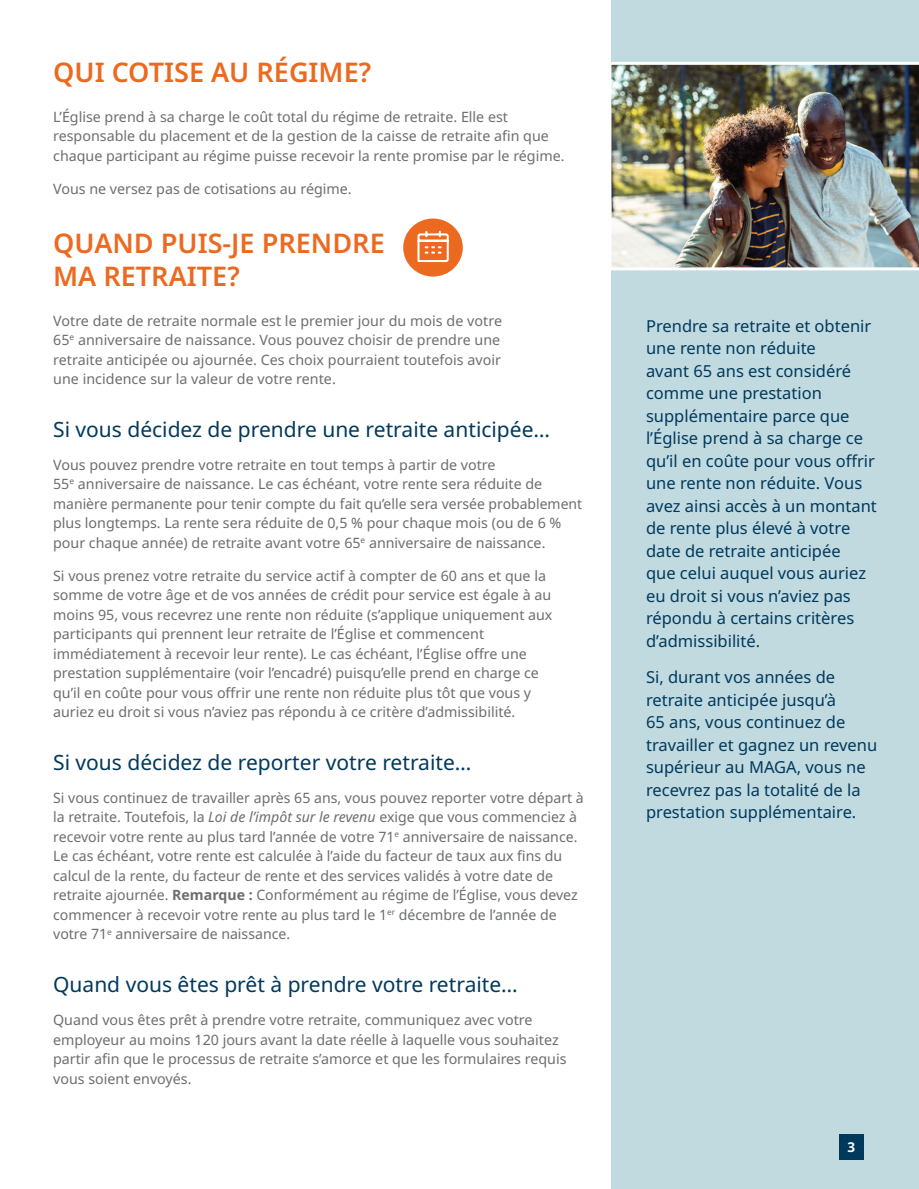
<style>
.page{position:relative;width:919px;height:1189px;background:#fff}
.page>*{position:absolute;margin:0;border:0;box-sizing:border-box;transform-origin:0 0}
.t1{font:600 27px/32.4px "Noto Sans";color:#ec6a20}
.t2{font:21px "Noto Sans";color:#00395c}
.t3{font:16.5px/22.5px "Noto Sans";color:#00395c}
.t4{font:14.25px/19.5px "Noto Sans";color:#6c6d70}
.t5{font:700 13.5px "Noto Sans";color:#fff}
.s1{font-style:italic}
.s2{font-weight:700}
</style>
<div class="page">
<div style="left:611px;top:0;width:308px;height:1188px;background:#c0dae0"></div>
<div style="left:839px;top:1133px;width:24px;height:26px;background:#00395c"></div>
<div style="left:403px;top:218px;width:60px;height:58px;background:#ec6a20;border-radius:50%"></div>
<svg style="left:417px;top:230px;width:32px;height:33px"></svg>
<img style="left:611px;top:62px;width:308px;height:208px">
<h1 class="t1" style="left:53px;top:57px;width:319px">QUI COTISE AU RÉGIME?</h1>
<p class="t4" style="left:53px;top:107px;width:513px">L’Église prend à sa charge le coût total du régime de retraite. Elle est responsable du placement et de la gestion de la caisse de retraite afin que chaque participant au régime puisse recevoir la rente promise par le régime.</p>
<p class="t4" style="left:53px;top:179px;width:300px">Vous ne versez pas de cotisations au régime.</p>
<h1 class="t1" style="left:53px;top:228px;width:333px">QUAND PUIS-JE PRENDRE<br>MA RETRAITE?</h1>
<p class="t4" style="left:53px;top:311px;width:450px">Votre date de retraite normale est le premier jour du mois de votre 65<sup>e</sup> anniversaire de naissance. Vous pouvez choisir de prendre une retraite anticipée ou ajournée. Ces choix pourraient toutefois avoir une incidence sur la valeur de votre rente.</p>
<h2 class="t2" style="left:53px;top:414px;width:498px">Si vous décidez de prendre une retraite anticipée…</h2>
<p class="t4" style="left:53px;top:455px;width:530px">Vous pouvez prendre votre retraite en tout temps à partir de votre<br>55<sup>e</sup> anniversaire de naissance. Le cas échéant, votre rente sera réduite de manière permanente pour tenir compte du fait qu’elle sera versée probablement plus longtemps. La rente sera réduite de 0,5 % pour chaque mois (ou de 6 % pour chaque année) de retraite avant votre 65<sup>e</sup> anniversaire de naissance.</p>
<p class="t4" style="left:53px;top:566px;width:501px">Si vous prenez votre retraite du service actif à compter de 60 ans et que la somme de votre âge et de vos années de crédit pour service est égale à au moins 95, vous recevrez une rente non réduite (s’applique uniquement aux participants qui prennent leur retraite de l’Église et commencent immédiatement à recevoir leur rente). Le cas échéant, l’Église offre une prestation supplémentaire (voir l’encadré) puisqu’elle prend en charge ce qu’il en coûte pour vous offrir une rente non réduite plus tôt que vous y auriez eu droit si vous n’aviez pas répondu à ce critère d’admissibilité.</p>
<h2 class="t2" style="left:53px;top:747px;width:420px">Si vous décidez de reporter votre retraite…</h2>
<p class="t4" style="left:53px;top:788px;width:532px">Si vous continuez de travailler après 65 ans, vous pouvez reporter votre départ à la retraite. Toutefois, la <span class="s1">Loi de l’impôt sur le revenu</span> exige que vous commenciez à recevoir votre rente au plus tard l’année de votre 71<sup>e</sup> anniversaire de naissance.<br>Le cas échéant, votre rente est calculée à l’aide du facteur de taux aux fins du calcul de la rente, du facteur de rente et des services validés à votre date de retraite ajournée. <span class="s2">Remarque :</span> Conformément au régime de l’Église, vous devez commencer à recevoir votre rente au plus tard le 1<sup>er</sup> décembre de l’année de votre 71<sup>e</sup> anniversaire de naissance.</p>
<h2 class="t2" style="left:53px;top:969px;width:466px">Quand vous êtes prêt à prendre votre retraite…</h2>
<p class="t4" style="left:53px;top:1010px;width:515px">Quand vous êtes prêt à prendre votre retraite, communiquez avec votre employeur au moins 120 jours avant la date réelle à laquelle vous souhaitez partir afin que le processus de retraite s’amorce et que les formulaires requis vous soient envoyés.</p>
<p class="t3" style="left:646px;top:315px;width:232px">Prendre sa retraite et obtenir une rente non réduite<br>avant 65 ans est considéré comme une prestation supplémentaire parce que l’Église prend à sa charge ce qu’il en coûte pour vous offrir une rente non réduite. Vous avez ainsi accès à un montant de rente plus élevé à votre date de retraite anticipée<br>que celui auquel vous auriez eu droit si vous n’aviez pas répondu à certains critères d’admissibilité.</p>
<p class="t3" style="left:646px;top:666px;width:233px">Si, durant vos années de retraite anticipée jusqu’à<br>65 ans, vous continuez de travailler et gagnez un revenu supérieur au MAGA, vous ne recevrez pas la totalité de la prestation supplémentaire.</p>
<p class="t5" style="left:847px;top:1137px;width:9px">3</p>
</div>
